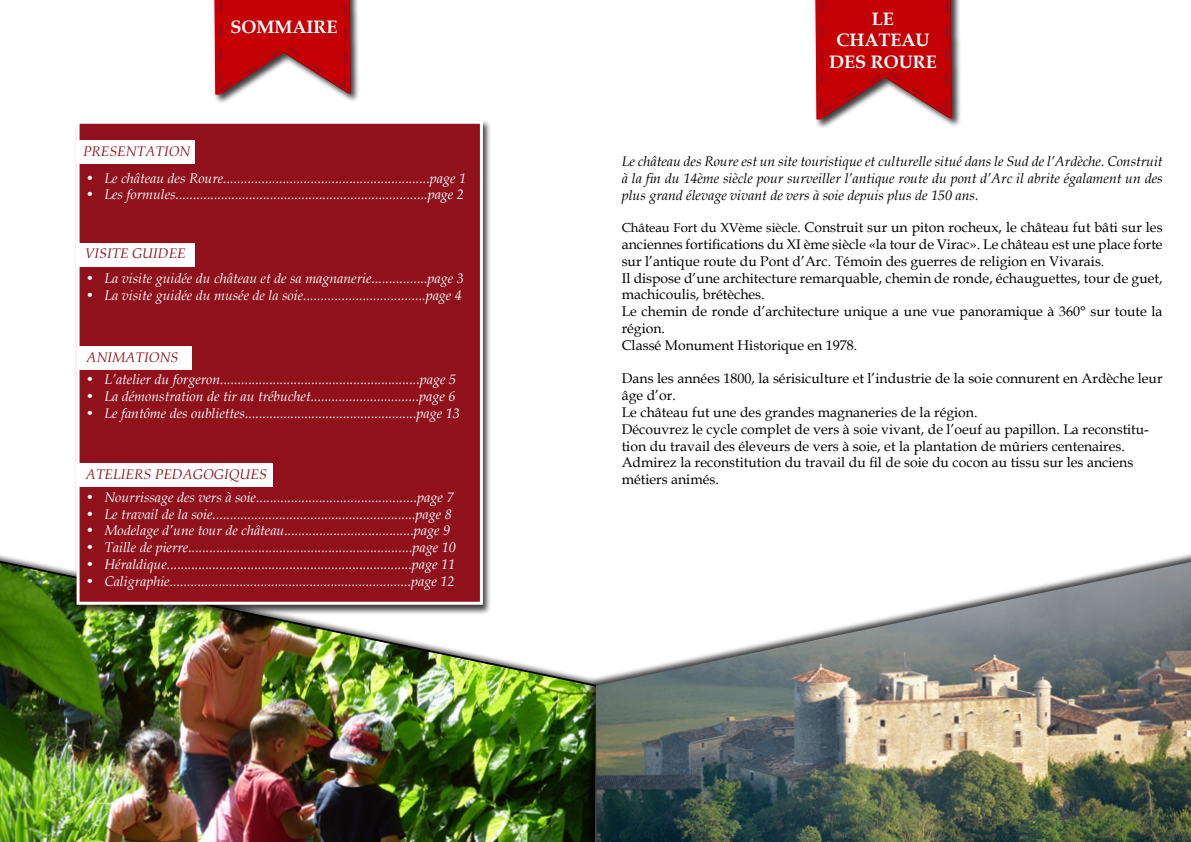
<style>
.page{position:relative;width:1191px;height:842px;background:#fff}
.page>*{position:absolute;margin:0;border:0;box-sizing:border-box;transform-origin:0 0}
.t1{font:700 18px/21.6px "Book Antiqua";color:#fff;text-align:center}
.t2{font:italic 14px "Book Antiqua";color:#fff}
.t3{font:14px/16.8px "Book Antiqua";color:#000}
.t4{font:italic 14px/16.8px "Book Antiqua";color:#000;text-align:justify}
.t5{font:italic 14px "Book Antiqua";color:#90101b}
.s1{font-size:13px}
</style>
<div class="page">
<img style="left:0;top:561px;width:585px;height:281px">
<div style="left:814px;top:0;width:147px;height:129px;background:#000;opacity:.75"></div>
<svg style="left:815px;top:0;width:136px;height:119px"></svg>
<div style="left:213px;top:0;width:147px;height:104px;background:#000;opacity:.75"></div>
<svg style="left:214px;top:0;width:136px;height:95px"></svg>
<div style="left:75px;top:120px;width:417px;height:495px;background:#000;opacity:.75"></div>
<div style="left:77px;top:121px;width:406px;height:484px;background:#90101b;border:3px solid #fff"></div>
<div style="left:77px;top:243px;width:118px;height:23px;background:#fff"></div>
<div style="left:77px;top:347px;width:115px;height:23px;background:#fff"></div>
<div style="left:77px;top:463px;width:196px;height:24px;background:#fff"></div>
<div style="left:77px;top:141px;width:118px;height:23px;background:#fff"></div>
<div style="left:585px;top:550px;width:606px;height:292px;background:#000;opacity:.75"></div>
<p class="t1" style="left:230px;top:16px;width:108px">SOMMAIRE</p>
<p class="t5" style="left:83px;top:142px;width:109px">PRESENTATION</p>
<p class="t2" style="left:86px;top:168px;width:381px">• Le château des Roure...........................................................page 1</p>
<p class="t2" style="left:86px;top:185px;width:379px">• Les formules........................................................................page 2</p>
<p class="t5" style="left:84px;top:244px;width:103px">VISITE GUIDEE</p>
<p class="t2" style="left:86px;top:269px;width:379px">• La visite guidée du château et de sa magnanerie................page 3</p>
<p class="t2" style="left:86px;top:286px;width:377px">• La visite guidée du musée de la soie...................................page 4</p>
<p class="t5" style="left:87px;top:347px;width:93px">ANIMATIONS</p>
<p class="t2" style="left:86px;top:370px;width:371px">• L’atelier du forgeron.........................................................page 5</p>
<p class="t2" style="left:86px;top:386px;width:370px">• La démonstration de tir au trébuchet...............................page 6</p>
<p class="t2" style="left:86px;top:403px;width:375px">• Le fantôme des oubliettes.................................................page 13</p>
<p class="t5" style="left:86px;top:464px;width:182px">ATELIERS PEDAGOGIQUES</p>
<p class="t2" style="left:86px;top:487px;width:368px">• Nourrissage des vers à soie..............................................page 7</p>
<p class="t2" style="left:86px;top:504px;width:367px">• Le travail de la soie..........................................................page 8</p>
<p class="t2" style="left:86px;top:521px;width:365px">• Modelage d’une tour de château.....................................page 9</p>
<p class="t2" style="left:86px;top:538px;width:371px">• Taille de pierre................................................................page 10</p>
<p class="t2" style="left:86px;top:554px;width:370px">• Héraldique......................................................................page 11</p>
<p class="t2" style="left:86px;top:571px;width:370px">• Caligraphie.....................................................................page 12</p>
<p class="t1" style="left:829px;top:8px;width:109px">LE<br>CHATEAU<br>DES ROURE</p>
<p class="t4" style="left:621px;top:153px;width:542px">Le château des Roure est un site touristique et culturelle situé dans le Sud de l’Ardèche. Construit à la fin du 14ème siècle pour surveiller l’antique route du pont d’Arc il abrite égalament un des plus grand élevage vivant de vers à soie depuis plus de 150 ans.</p>
<p class="t3" style="left:621px;top:219px;width:542px"><span class="s1">Château Fort du XVème siècle.</span> Construit sur un piton rocheux, le château fut bâti sur les anciennes fortifications du XI ème siècle «la tour de Virac». Le château est une place forte sur l’antique route du Pont d’Arc. Témoin des guerres de religion en Vivarais.<br>Il dispose d’une architecture remarquable, chemin de ronde, échauguettes, tour de guet, machicoulis, brétèches.<br>Le chemin de ronde d’architecture unique a une vue panoramique à 360° sur toute la région.<br>Classé Monument Historique en 1978.</p>
<p class="t3" style="left:621px;top:370px;width:542px">Dans les années 1800, la sérisiculture et l’industrie de la soie connurent en Ardèche leur âge d’or.<br>Le château fut une des grandes magnaneries de la région.<br>Découvrez le cycle complet de vers à soie vivant, de l’oeuf au papillon. La reconstitu&shy;tion du travail des éleveurs de vers à soie, et la plantation de mûriers centenaires.<br>Admirez la reconstitution du travail du fil de soie du cocon au tissu sur les anciens métiers animés.</p>
</div>
